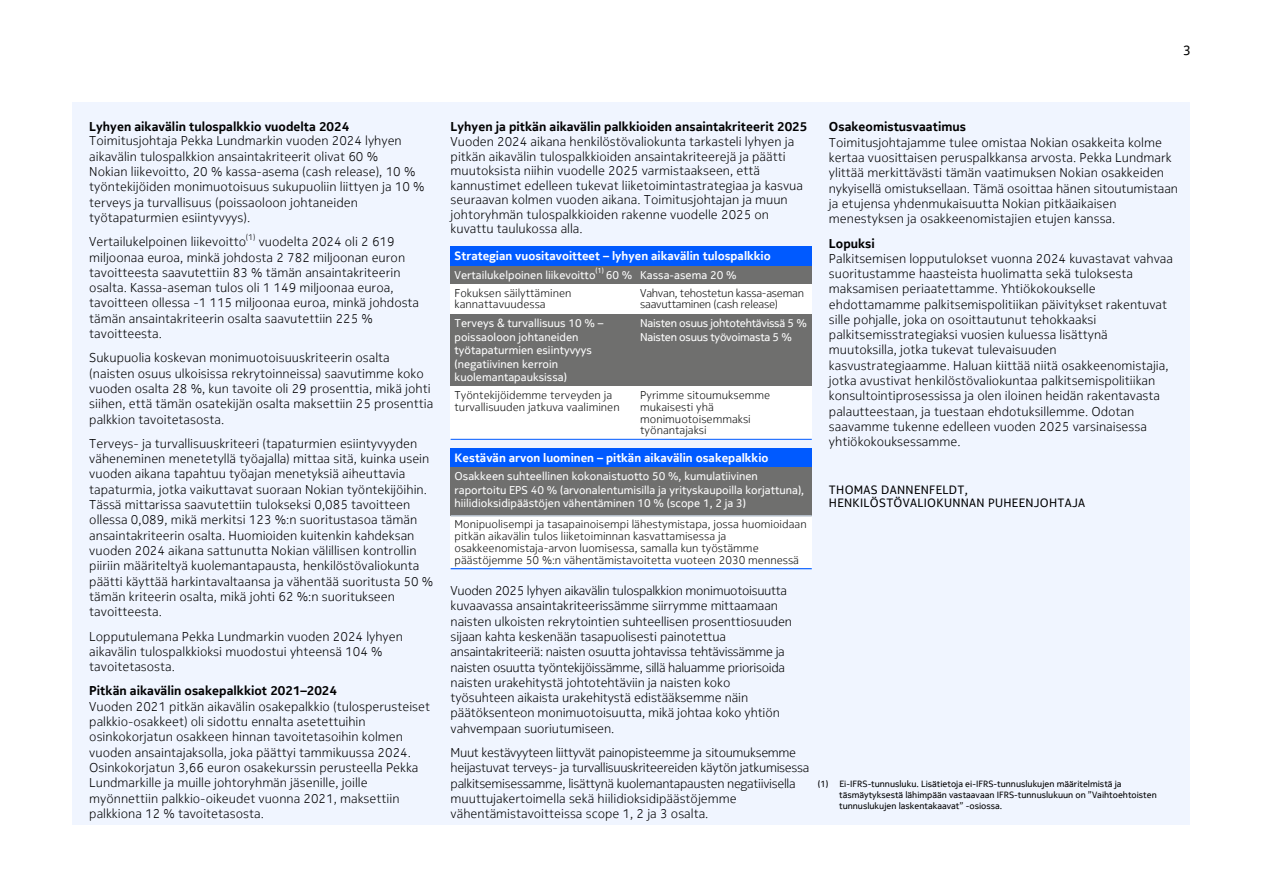
<style>
.page{position:relative;width:1263px;height:893px;background:#fff}
.page>*{position:absolute;margin:0;border:0;box-sizing:border-box;transform-origin:0 0}
.t1{font:13.5px "Nokia Pure Text";color:#000}
.t2{font:300 12.75px/15.3px "Nokia Pure Text";color:#000}
.t3{font:300 12.75px/15.3px "Nokia Pure Text";letter-spacing:-.025em;color:#000}
.t4{font:700 12.75px "Nokia Pure Text";color:#000}
.t5{font:700 12px "Nokia Pure Text";color:#fff}
.t6{font:12px/12.6px "Nokia Pure Text";letter-spacing:.025em;color:#000}
.t7{font:300 11.25px/11.9px "Nokia Pure Text";color:#0d0d0d}
.t8{font:11.25px/13.5px "Nokia Pure Text";color:#fff}
.t9{font:300 11.25px/11.9px "Nokia Pure Text";letter-spacing:-.025em;color:#0d0d0d}
.t10{font:11.25px/13.5px "Nokia Pure Text";letter-spacing:-.025em;color:#fff}
.t11{font:9px/10.8px "Nokia Pure Text";color:#000}
.t12{font:300 8.25px "Nokia Pure Text";color:#000}
.t13{font:7.35px "Nokia Pure Text";color:#fff}
.s1{font-weight:500}
.s2{font-weight:700}
</style>
<div class="page">
<div style="left:73px;top:102px;width:1117px;height:723px;background:#f0f5ff"></div>
<div style="left:451px;top:247px;width:361px;height:19px;background:#005aff"></div>
<div style="left:451px;top:266px;width:185px;height:18px;background:#6f6f6e"></div>
<div style="left:636px;top:266px;width:176px;height:18px;background:#6f6f6e"></div>
<div style="left:636px;top:284px;width:176px;height:30px;background:#fff"></div>
<div style="left:451px;top:284px;width:185px;height:30px;background:#fff"></div>
<div style="left:636px;top:314px;width:176px;height:72px;background:#6f6f6e"></div>
<div style="left:451px;top:314px;width:185px;height:72px;background:#6f6f6e"></div>
<div style="left:451px;top:386px;width:185px;height:53px;background:#fff"></div>
<div style="left:636px;top:386px;width:176px;height:53px;background:#fff"></div>
<div style="left:451px;top:448px;width:361px;height:19px;background:#005aff"></div>
<div style="left:451px;top:467px;width:361px;height:49px;background:#6f6f6e"></div>
<div style="left:451px;top:516px;width:361px;height:53px;background:#fff"></div>
<hr style="left:451px;top:439px;width:361px;height:1px;background:#005aff">
<hr style="left:451px;top:515px;width:361px;height:2px;background:#b7c1cc">
<hr style="left:451px;top:568px;width:361px;height:1px;background:#005aff">
<p class="t1" style="left:1183px;top:42px;width:9px">3</p>
<p class="t4" style="left:89px;top:118px;width:261px">Lyhyen aikavälin tulospalkkio vuodelta 2024</p>
<p class="t2" style="left:89px;top:133px;width:337px">Toimitusjohtaja Pekka Lundmarkin vuoden 2024 lyhyen aikavälin tulospalkkion ansaintakriteerit olivat 60 %<br>Nokian liikevoitto, 20 % kassa-asema (cash release), 10 % työntekijöiden monimuotoisuus sukupuoliin liittyen ja 10 % terveys ja turvallisuus (poissaoloon johtaneiden työtapaturmien esiintyvyys).</p>
<p class="t2" style="left:89px;top:234px;width:158px">Vertailukelpoinen liikevoitto</p>
<p class="t12" style="left:246px;top:232px;width:11px">(1)</p>
<p class="t2" style="left:89px;top:234px;width:331px;text-indent:169px">vuodelta 2024 oli 2 619 miljoonaa euroa, minkä johdosta 2 782 miljoonan euron tavoitteesta saavutettiin 83 % tämän ansaintakriteerin osalta. Kassa-aseman tulos oli 1 149 miljoonaa euroa, tavoitteen ollessa -1 115 miljoonaa euroa, minkä johdosta tämän ansaintakriteerin osalta saavutettiin 225 % tavoitteesta.</p>
<p class="t2" style="left:89px;top:350px;width:346px">Sukupuolia koskevan monimuotoisuuskriteerin osalta (naisten osuus ulkoisissa rekrytoinneissa) saavutimme koko vuoden osalta 28 %, kun tavoite oli 29 prosenttia, mikä johti siihen, että tämän osatekijän osalta maksettiin 25 prosenttia palkkion tavoitetasosta.</p>
<p class="t2" style="left:89px;top:436px;width:345px">Terveys- ja turvallisuuskriteeri (tapaturmien esiintyvyyden väheneminen menetetyllä työajalla) mittaa sitä, kuinka usein vuoden aikana tapahtuu työajan menetyksiä aiheuttavia tapaturmia, jotka vaikuttavat suoraan Nokian työntekijöihin.<br>Tässä mittarissa saavutettiin tulokseksi 0,085 tavoitteen ollessa 0,089, mikä merkitsi 123 %:n suoritustasoa tämän ansaintakriteerin osalta. Huomioiden kuitenkin kahdeksan vuoden 2024 aikana sattunutta Nokian välillisen kontrollin piiriin määriteltyä kuolemantapausta, henkilöstövaliokunta päätti käyttää harkintavaltaansa ja vähentää suoritusta 50 % tämän kriteerin osalta, mikä johti 62 %:n suoritukseen tavoitteesta.</p>
<p class="t2" style="left:89px;top:628px;width:315px">Lopputulemana Pekka Lundmarkin vuoden 2024 lyhyen aikavälin tulospalkkioksi muodostui yhteensä 104 % tavoitetasosta.</p>
<p class="t2" style="left:89px;top:683px;width:342px"><span class="s1">Pitkän aikavälin osakepalkkiot 2021</span><span class="s2">–</span><span class="s1">2024<br></span>Vuoden 2021 pitkän aikavälin osakepalkkio (tulosperusteiset palkkio-osakkeet) oli sidottu ennalta asetettuihin osinkokorjatun osakkeen hinnan tavoitetasoihin kolmen vuoden ansaintajaksolla, joka päättyi tammikuussa 2024.<br>Osinkokorjatun 3,66 euron osakekurssin perusteella Pekka Lundmarkille ja muille johtoryhmän jäsenille, joille myönnettiin palkkio-oikeudet vuonna 2021, maksettiin palkkiona 12 % tavoitetasosta.</p>
<p class="t4" style="left:451px;top:118px;width:358px">Lyhyen ja pitkän aikavälin palkkioiden ansaintakriteerit 2025</p>
<p class="t2" style="left:451px;top:134px;width:354px;line-height:14.5px">Vuoden 2024 aikana henkilöstövaliokunta tarkasteli lyhyen ja pitkän aikavälin tulospalkkioiden ansaintakriteerejä ja päätti muutoksista niihin vuodelle 2025 varmistaakseen, että kannustimet edelleen tukevat liiketoimintastrategiaa ja kasvua seuraavan kolmen vuoden aikana. Toimitusjohtajan ja muun johtoryhmän tulospalkkioiden rakenne vuodelle 2025 on kuvattu taulukossa alla.</p>
<p class="t5" style="left:455px;top:248px;width:318px">Strategian vuositavoitteet – lyhyen aikavälin tulospalkkio</p>
<p class="t8" style="left:455px;top:268px;width:142px">Vertailukelpoinen liikevoitto</p>
<p class="t13" style="left:595px;top:266px;width:10px">(1)</p>
<p class="t8" style="left:606px;top:268px;width:132px">60 % Kassa-asema 20 %</p>
<p class="t7" style="left:455px;top:287px;width:118px">Fokuksen säilyttäminen kannattavuudessa</p>
<p class="t9" style="left:640px;top:287px;width:165px">Vahvan, tehostetun kassa-aseman saavuttaminen (cash release)</p>
<p class="t8" style="left:455px;top:316px;width:150px">Terveys &amp; turvallisuus 10 % – poissaoloon johtaneiden työtapaturmien esiintyvyys (negatiivinen kerroin kuolemantapauksissa)</p>
<p class="t10" style="left:640px;top:316px;width:168px">Naisten osuus johtotehtävissä 5 %<br>Naisten osuus työvoimasta 5 %</p>
<p class="t7" style="left:455px;top:389px;width:167px">Työntekijöidemme terveyden ja turvallisuuden jatkuva vaaliminen</p>
<p class="t7" style="left:640px;top:389px;width:132px">Pyrimme sitoumuksemme mukaisesti yhä monimuotoisemmaksi työnantajaksi</p>
<p class="t5" style="left:455px;top:449px;width:315px">Kestävän arvon luominen – pitkän aikavälin osakepalkkio</p>
<p class="t8" style="left:455px;top:469px;width:351px">Osakkeen suhteellinen kokonaistuotto 50 %, kumulatiivinen raportoitu EPS 40 % (arvonalentumisilla ja yrityskaupoilla korjattuna), hiilidioksidipäästöjen vähentäminen 10 % (scope 1, 2 ja 3)</p>
<p class="t7" style="left:455px;top:518px;width:354px">Monipuolisempi ja tasapainoisempi lähestymistapa, jossa huomioidaan pitkän aikavälin tulos liiketoiminnan kasvattamisessa ja osakkeenomistaja-arvon luomisessa, samalla kun työstämme päästöjemme 50 %:n vähentämistavoitetta vuoteen 2030 mennessä</p>
<p class="t2" style="left:451px;top:583px;width:343px">Vuoden 2025 lyhyen aikavälin tulospalkkion monimuotoisuutta kuvaavassa ansaintakriteerissämme siirrymme mittaamaan naisten ulkoisten rekrytointien suhteellisen prosenttiosuuden sijaan kahta keskenään tasapuolisesti painotettua ansaintakriteeriä: naisten osuutta johtavissa tehtävissämme ja naisten osuutta työntekijöissämme, sillä haluamme priorisoida naisten urakehitystä johtotehtäviin ja naisten koko työsuhteen aikaista urakehitystä edistääksemme näin päätöksenteon monimuotoisuutta, mikä johtaa koko yhtiön vahvempaan suoriutumiseen.</p>
<p class="t3" style="left:451px;top:745px;width:360px">Muut kestävyyteen liittyvät painopisteemme ja sitoumuksemme heijastuvat terveys- ja turvallisuuskriteereiden käytön jatkumisessa palkitsemisessamme, lisättynä kuolemantapausten negatiivisella muuttujakertoimella sekä hiilidioksidipäästöjemme vähentämistavoitteissa scope 1, 2 ja 3 osalta.</p>
<p class="t4" style="left:829px;top:119px;width:139px">Osakeomistusvaatimus</p>
<p class="t2" style="left:829px;top:135px;width:351px">Toimitusjohtajamme tulee omistaa Nokian osakkeita kolme kertaa vuosittaisen peruspalkkansa arvosta. Pekka Lundmark ylittää merkittävästi tämän vaatimuksen Nokian osakkeiden nykyisellä omistuksellaan. Tämä osoittaa hänen sitoutumistaan ja etujensa yhdenmukaisuutta Nokian pitkäaikaisen menestyksen ja osakkeenomistajien etujen kanssa.</p>
<p class="t4" style="left:829px;top:235px;width:47px">Lopuksi</p>
<p class="t2" style="left:829px;top:250px;width:346px">Palkitsemisen lopputulokset vuonna 2024 kuvastavat vahvaa suoritustamme haasteista huolimatta sekä tuloksesta maksamisen periaatettamme. Yhtiökokoukselle ehdottamamme palkitsemispolitiikan päivitykset rakentuvat sille pohjalle, joka on osoittautunut tehokkaaksi palkitsemisstrategiaksi vuosien kuluessa lisättynä muutoksilla, jotka tukevat tulevaisuuden kasvustrategiaamme. Haluan kiittää niitä osakkeenomistajia, jotka avustivat henkilöstövaliokuntaa palkitsemispolitiikan konsultointiprosessissa ja olen iloinen heidän rakentavasta palautteestaan, ja tuestaan ehdotuksillemme. Odotan saavamme tukenne edelleen vuoden 2025 varsinaisessa yhtiökokouksessamme.</p>
<p class="t6" style="left:829px;top:484px;width:258px">THOMAS DANNENFELDT,<br>HENKILÖSTÖVALIOKUNNAN PUHEENJOHTAJA</p>
<p class="t11" style="left:839px;top:778px;width:319px;text-indent:-21px">(1) Ei-IFRS-tunnusluku. Lisätietoja ei-IFRS-tunnuslukujen määritelmistä ja täsmäytyksestä lähimpään vastaavaan IFRS-tunnuslukuun on ”Vaihtoehtoisten tunnuslukujen laskentakaavat” -osiossa.</p>
</div>
